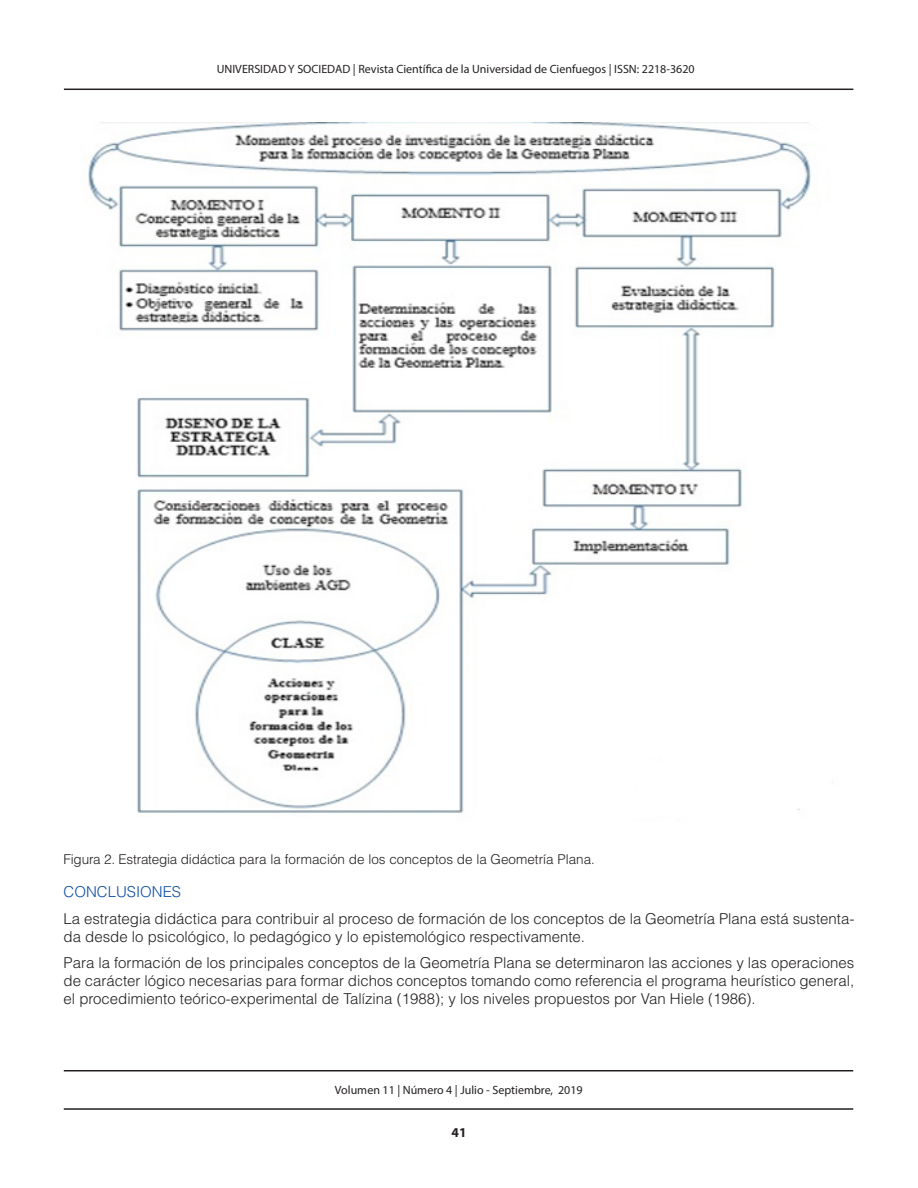
<style>
.page{position:relative;width:918px;height:1188px;background:#fff}
.page>*{position:absolute;margin:0;border:0;box-sizing:border-box;transform-origin:0 0}
.TEXTO{font:300 15px/18px "Helvetica LT Std";color:#231f20}
.TITULOS_AZUL{font:300 15px "Helvetica LT Std";color:#0d4da1}
.pie_de_foto{font:300 13.5px "Helvetica LT Std";color:#231f20}
.t1{font:700 13.5px "Myriad Pro";color:#231f20}
.t2{font:12px "Myriad Pro";color:#231f20}
</style>
<div class="page">
<hr style="left:64px;top:89px;width:789px;height:1px;background:#231f20">
<hr style="left:64px;top:1108px;width:789px;height:2px;background:#231f20">
<hr style="left:64px;top:1070px;width:789px;height:1px;background:#231f20">
<img style="left:88px;top:122px;width:745px;height:691px">
<p class="t2" style="left:217px;top:61px;width:479px">UNIVERSIDAD Y SOCIEDAD | Revista Científica de la Universidad de Cienfuegos | ISSN: 2218-3620</p>
<p class="pie_de_foto" style="left:64px;top:851px;width:533px">Figura 2. Estrategia didáctica para la formación de los conceptos de la Geometría Plana.</p>
<p class="TITULOS_AZUL" style="left:64px;top:883px;width:119px">CONCLUSIONES</p>
<p class="TEXTO" style="left:64px;top:909px;width:792px">La estrategia didáctica para contribuir al proceso de formación de los conceptos de la Geometría Plana está sustenta&shy;da desde lo psicológico, lo pedagógico y lo epistemológico respectivamente.</p>
<p class="TEXTO" style="left:64px;top:954px;width:792px;text-align:justify">Para la formación de los principales conceptos de la Geometría Plana se determinaron las acciones y las operaciones de carácter lógico necesarias para formar dichos conceptos tomando como referencia el programa heurístico general, el procedimiento teórico-experimental de Talízina (1988); y los niveles propuestos por Van Hiele (1986).</p>
<p class="t2" style="left:335px;top:1083px;width:249px">Volumen 11 | Número 4 | Julio - Septiembre, 2019</p>
<p class="t1" style="left:452px;top:1124px;width:16px">41</p>
</div>
